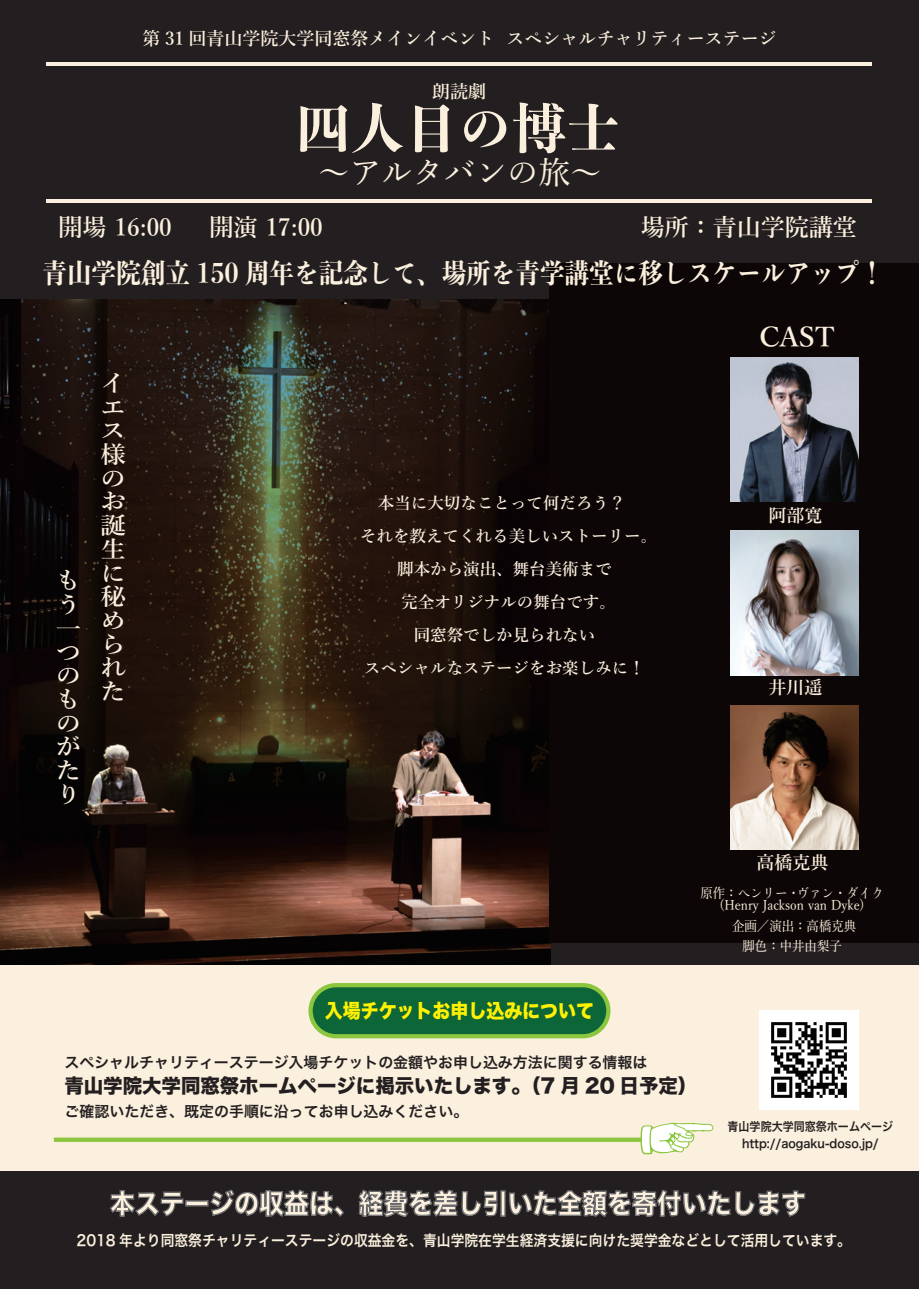
<style>
.page{position:relative;width:919px;height:1289px;background:#fff}
.page>*{position:absolute;margin:0;border:0;box-sizing:border-box;transform-origin:0 0}
.t1{font:800 54px "Yu Min";color:#fbefdd}
.t2{font:500 31.5px "Yu Min";color:#fbefdd}
.t3{font:800 27px "Yu Min";color:#fbefdd;scale:.91 1}
.t4{font:27px "Hira Kaku Std W8";color:#fbefdd;scale:.92 1}
.t5{font:600 27px "Yu Min";color:#fbefdd}
.t6{font:600 24px "Yu Min";color:#fbefdd}
.t7{font:600 23.7px/23.7px "Yu Min";color:#fbefdd;scale:1.08 1}
.t8{font:19.5px "Hira Kaku Std W8";color:#231f20}
.t9{font:19.5px "Hira Kaku Std W8";color:#fff101;scale:.92 1}
.t10{font:600 18px "Yu Min";color:#fbefdd}
.t11{font:600 16.5px "Yu Min";color:#fbefdd}
.t12{font:15px "Hira Kaku Pro W6";color:#231f20}
.t13{font:15px "Hira Kaku Pro W6";color:#fbefdd;scale:.92 1}
.t14{font:500 13.5px/12px "Yu Min 36 p Kn";color:#fbefdd;text-align:center;scale:.92 1}
.t15{font:500 13.5px/20.4px "Yu Min";color:#fbefdd;text-align:center;scale:.92 1}
.t16{font:12px/16.5px "Hira Kaku Pro W6";color:#231f20;text-align:center;scale:.92 1}
</style>
<div class="page">
<div style="left:0;top:0;width:918px;height:1288px;background:#231f20"></div>
<hr style="left:47px;top:199px;width:825px;height:4px;background:#fbefdd">
<hr style="left:47px;top:62px;width:825px;height:4px;background:#fbefdd">
<img style="left:0;top:299px;width:550px;height:666px">
<div style="left:549px;top:263px;width:369px;height:679px;background:#0d0606"></div>
<img style="left:730px;top:357px;width:128px;height:144px">
<img style="left:730px;top:531px;width:128px;height:144px">
<img style="left:730px;top:705px;width:128px;height:144px">
<div style="left:0;top:965px;width:918px;height:205px;background:#fbefdd"></div>
<div style="left:310px;top:985px;width:298px;height:51px;background:#0c6638;border-radius:26px"></div>
<div style="left:308px;top:983px;width:302px;height:55px;border:4px solid #8bc63e;border-radius:26px"></div>
<img style="left:759px;top:1010px;width:99px;height:99px">
<svg style="left:54px;top:1137px;width:304px;height:4px"></svg>
<svg style="left:109px;top:1170px;width:236px;height:47px"></svg>
<svg style="left:358px;top:1122px;width:447px;height:95px"></svg>
<p class="t10" style="left:143px;top:28px;width:635px">第 31 回青山学院大学同窓祭メインイベント スペシャルチャリティーステージ</p>
<p class="t10" style="left:432px;top:81px;width:55px">朗読劇</p>
<h1 class="t1" style="left:296px;top:87px;width:326px">四人目の博士</h1>
<h2 class="t2" style="left:318px;top:143px;width:285px">～アルタバンの旅～</h2>
<h3 class="t6" style="left:59px;top:214px;width:115px">開場 16:00</h3>
<h3 class="t6" style="left:210px;top:214px;width:115px">開演 17:00</h3>
<h3 class="t6" style="left:640px;top:214px;width:217px">場所：青山学院講堂</h3>
<h3 class="t3" style="left:42px;top:252px;width:926px">青山学院創立 150 周年を記念して、場所を青学講堂に移しスケールアップ！</h3>
<h3 class="t7" style="left:56px;top:569px;width:24px">もう一つのものがたり</h3>
<h3 class="t7" style="left:100px;top:372px;width:25px">イエス様のお誕生に秘められた</h3>
<p class="t11" style="left:378px;top:493px;width:249px">本当に大切なことって何だろう？</p>
<p class="t11" style="left:360px;top:526px;width:298px">それを教えてくれる美しいストーリー。</p>
<p class="t11" style="left:397px;top:559px;width:216px">脚本から演出、舞台美術まで</p>
<p class="t11" style="left:401px;top:592px;width:216px">完全オリジナルの舞台です。</p>
<p class="t11" style="left:413px;top:625px;width:183px">同窓祭でしか見られない</p>
<p class="t11" style="left:364px;top:658px;width:282px">スペシャルなステージをお楽しみに！</p>
<h3 class="t5" style="left:759px;top:322px;width:77px">CAST</h3>
<p class="t10" style="left:768px;top:505px;width:55px">阿部寛</p>
<p class="t10" style="left:768px;top:677px;width:55px">井川遥</p>
<p class="t10" style="left:756px;top:852px;width:74px">高橋克典</p>
<p class="t14" style="left:700px;top:885px;width:201px">原作：ヘンリー・ヴァン・ダイク(Henry Jackson van Dyke)</p>
<p class="t15" style="left:732px;top:914px;width:136px">企画／演出：高橋克典脚色：中井由梨子</p>
<p class="t9" style="left:325px;top:1000px;width:294px">入場チケットお申し込みについて</p>
<p class="t12" style="left:64px;top:1048px;width:584px">スペシャルチャリティーステージ入場チケットの金額やお申し込み方法に関する情報は</p>
<p class="t8" style="left:64px;top:1074px;width:634px">青山学院大学同窓祭ホームページに掲示いたします。（7 月 20 日予定）</p>
<p class="t12" style="left:65px;top:1097px;width:405px">ご確認いただき、既定の手順に沿ってお申し込みください。</p>
<p class="t16" style="left:727px;top:1117px;width:181px">青山学院大学同窓祭ホームページhttp://aogaku-doso.jp/</p>
<h3 class="t4" style="left:110px;top:1188px;width:758px">本ステージの収益は、経費を差し引いた全額を寄付いたします</h3>
<p class="t13" style="left:76px;top:1226px;width:843px">2018 年より同窓祭チャリティーステージの収益金を、青山学院在学生経済支援に向けた奨学金などとして活用しています。</p>
</div>
